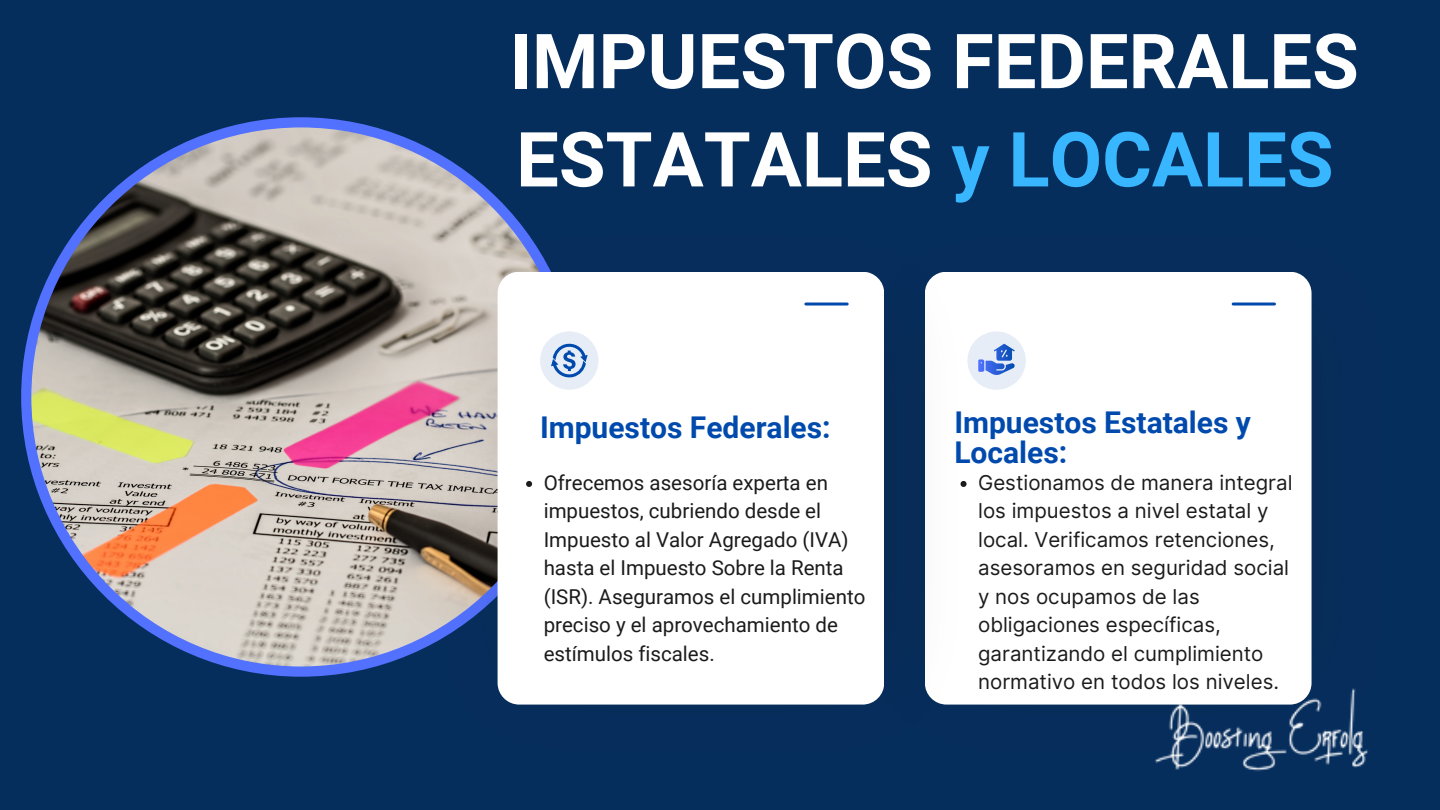
<style>
.page{position:relative;width:1440px;height:810px;background:#062e5d}
.page>*{position:absolute;margin:0;border:0;box-sizing:border-box;transform-origin:0 0}
.t1{font:700 76px/98.2px "Roboto";color:#fff}
.t2{font:700 30px/30px "Roboto";color:#004aad}
.t3{font:20.5px/28.5px "Inter";color:#1b1b1b}
.t4{font:20.5px/28.5px "Roboto";color:#1b1b1b}
.s1{color:#38b6ff}
</style>
<div class="page">
<svg style="left:21px;top:117px;width:505px;height:560px"></svg>
<div style="left:925px;top:272px;width:387px;height:433px;background:#fff;border-radius:22px"></div>
<div style="left:967px;top:331px;width:59px;height:59px;background:#e6edf6;border-radius:50%"></div>
<hr style="left:1233px;top:303px;width:42px;height:3px;background:#004aad">
<img style="left:434px;top:231px;width:527px;height:474px">
<div style="left:498px;top:272px;width:386px;height:433px;background:#fff;border-radius:22px"></div>
<hr style="left:806px;top:303px;width:41px;height:3px;background:#004aad">
<div style="left:540px;top:331px;width:59px;height:59px;background:#e6edf6;border-radius:50%"></div>
<svg style="left:551px;top:344px;width:37px;height:33px"></svg>
<svg style="left:978px;top:344px;width:37px;height:31px"></svg>
<svg style="left:526px;top:481px;width:6px;height:6px"></svg>
<svg style="left:961px;top:481px;width:6px;height:6px"></svg>
<img style="left:1147px;top:677px;width:221px;height:94px">
<p class="t1" style="left:510px;top:13px;width:851px">IMPUESTOS FEDERALES<br>ESTATALES <span class="s1">y LOCALES</span></p>
<p class="t2" style="left:540px;top:413px;width:292px">Impuestos Federales:</p>
<p class="t2" style="left:954px;top:408px;width:298px">Impuestos Estatales y<br>Locales:</p>
<p class="t4" style="left:544px;top:469px;width:323px">Ofrecemos asesoría experta en impuestos, cubriendo desde el<br>Impuesto al Valor Agregado (IVA) hasta el Impuesto Sobre la Renta (ISR). Aseguramos el cumplimiento preciso y el aprovechamiento de estímulos fiscales.</p>
<p class="t3" style="left:978px;top:468px;width:316px">Gestionamos de manera integral los impuestos a nivel estatal y local. Verificamos retenciones, asesoramos en seguridad social y nos ocupamos de las obligaciones específicas, garantizando el cumplimiento normativo en todos los niveles.</p>
</div>
